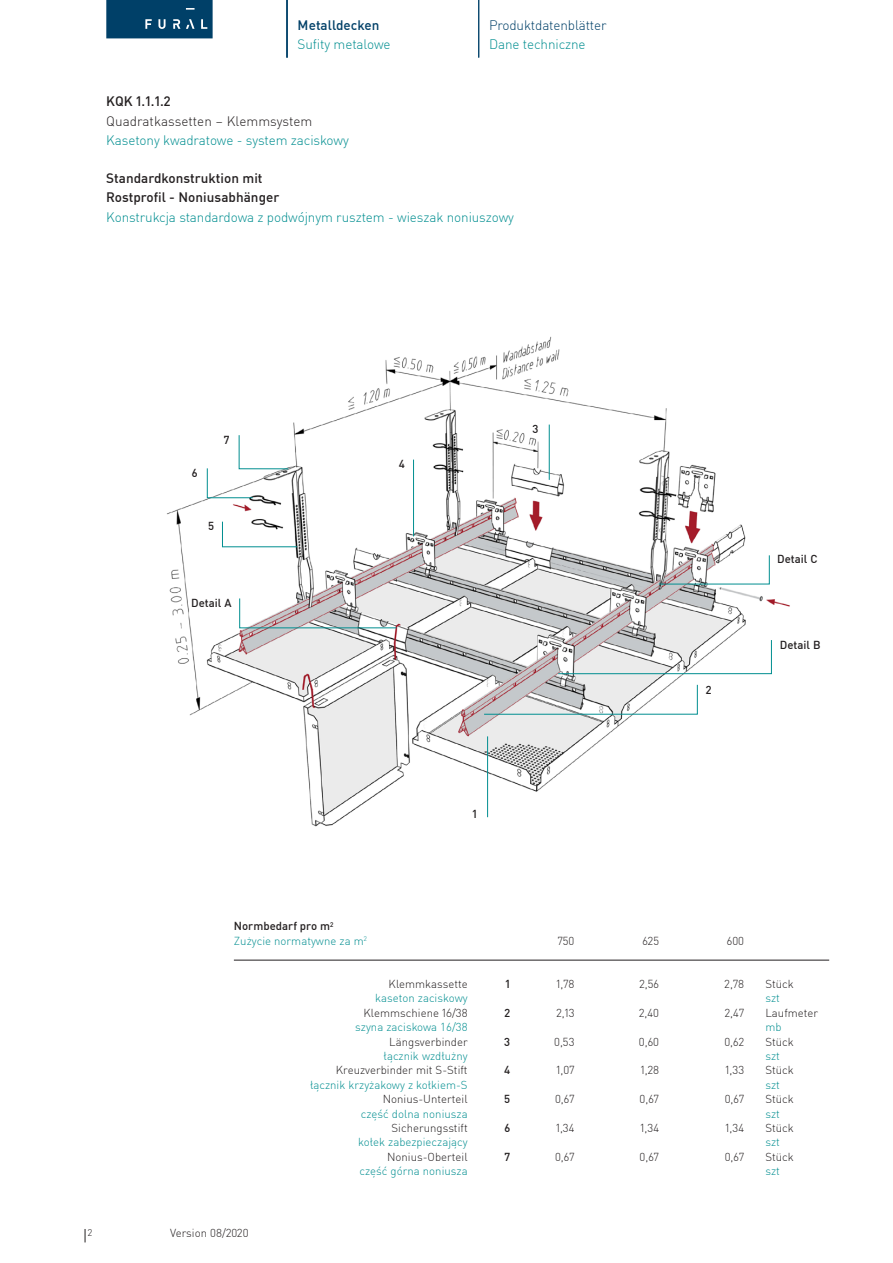
<style>
.page{position:relative;width:893px;height:1263px;background:#fff}
.page>*{position:absolute;margin:0;border:0;box-sizing:border-box;transform-origin:0 0}
.Metalit_DIN_Light_9{font:300 13.5px "DIN Pro";letter-spacing:-.01em;color:#008e90}
.Metalit_DIN_Light_9-2{font:500 13.5px/19.2px "DIN Pro";letter-spacing:.005em;color:#231f20}
.Metalit_DIN_Light_9-3{font:300 13.5px "DIN Pro";color:#231f20}
.t1{font:300 13.5px "DIN Pro";letter-spacing:-.01em;color:#004068}
.t2{font:500 13.5px "DIN Pro";letter-spacing:.005em;color:#004068}
.Metalit_DIN_Light_7{font:300 11.4px "DIN Pro";color:#231f20}
.Metalit_DIN_Light_7-2{font:300 11.4px "DIN Pro";color:#008e90}
.Metalit_DIN_Light_7-3{font:500 11.4px "DIN Pro";letter-spacing:.005em;color:#231f20}
.t3{font:300 9.6px "DIN Pro";color:#231f20}
</style>
<div class="page">
<svg style="left:106px;top:0;width:107px;height:38px;background:#0c496f"></svg>
<hr style="left:234px;top:960px;width:595px;height:1px;background:#231f20">
<img style="left:167px;top:336px;width:623px;height:491px">
<hr style="left:487px;top:736px;width:1px;height:81px;background:#008e90">
<hr style="left:549px;top:425px;width:1px;height:55px;background:#008e90">
<hr style="left:413px;top:460px;width:1px;height:76px;background:#008e90">
<svg style="left:207px;top:434px;width:82px;height:64px"></svg>
<svg style="left:222px;top:521px;width:76px;height:26px"></svg>
<svg style="left:658px;top:555px;width:112px;height:30px"></svg>
<svg style="left:557px;top:639px;width:215px;height:35px"></svg>
<svg style="left:239px;top:598px;width:158px;height:31px"></svg>
<svg style="left:483px;top:684px;width:215px;height:31px"></svg>
<svg style="left:85px;top:1229px;width:1px;height:13px"></svg>
<hr style="left:286px;top:0;width:2px;height:58px;background:#004068">
<hr style="left:478px;top:0;width:1px;height:58px;background:#004068">
<p class="t2" style="left:298px;top:14px;width:83px">Metalldecken</p>
<p class="t1" style="left:489px;top:14px;width:119px">Produktdatenblätter</p>
<p class="Metalit_DIN_Light_9" style="left:298px;top:34px;width:94px">Sufity metalowe</p>
<p class="Metalit_DIN_Light_9" style="left:489px;top:34px;width:98px">Dane techniczne</p>
<p class="Metalit_DIN_Light_9-2" style="left:106px;top:91px;width:66px">KQK 1.1.1.2</p>
<p class="Metalit_DIN_Light_9-3" style="left:106px;top:110px;width:208px">Quadratkassetten – Klemmsystem</p>
<p class="Metalit_DIN_Light_9" style="left:106px;top:130px;width:244px">Kasetony kwadratowe - system zaciskowy</p>
<p class="Metalit_DIN_Light_9-2" style="left:106px;top:168px;width:175px">Standardkonstruktion mit<br>Rostprofil - Noniusabhänger</p>
<p class="Metalit_DIN_Light_9" style="left:106px;top:206px;width:409px">Konstrukcja standardowa z podwójnym rusztem - wieszak noniuszowy</p>
<p class="t3" style="left:88px;top:1225px;width:6px">2</p>
<p class="Metalit_DIN_Light_7-3" style="left:192px;top:464px;width:7px">6</p>
<p class="Metalit_DIN_Light_7-3" style="left:224px;top:431px;width:7px">7</p>
<p class="Metalit_DIN_Light_7-3" style="left:208px;top:517px;width:8px">5</p>
<p class="Metalit_DIN_Light_7-3" style="left:191px;top:594px;width:42px">Detail A</p>
<p class="Metalit_DIN_Light_7-3" style="left:399px;top:455px;width:8px">4</p>
<p class="Metalit_DIN_Light_7-3" style="left:533px;top:420px;width:7px">3</p>
<p class="Metalit_DIN_Light_7-3" style="left:706px;top:681px;width:7px">2</p>
<p class="Metalit_DIN_Light_7-3" style="left:777px;top:550px;width:42px">Detail C</p>
<p class="Metalit_DIN_Light_7-3" style="left:780px;top:636px;width:42px">Detail B</p>
<p class="Metalit_DIN_Light_7-3" style="left:472px;top:805px;width:6px">1</p>
<p class="Metalit_DIN_Light_7-3" style="left:234px;top:917px;width:101px">Normbedarf pro m<sup>2</sup></p>
<p class="Metalit_DIN_Light_7-2" style="left:234px;top:932px;width:135px">Zużycie normatywne za m<sup>2</sup></p>
<p class="Metalit_DIN_Light_7" style="left:170px;top:1224px;width:80px">Version 08/2020</p>
<p class="Metalit_DIN_Light_7" style="left:389px;top:975px;width:81px">Klemmkassette</p>
<p class="Metalit_DIN_Light_7" style="left:364px;top:1004px;width:106px">Klemmschiene 16/38</p>
<p class="Metalit_DIN_Light_7" style="left:389px;top:1033px;width:80px">Längsverbinder</p>
<p class="Metalit_DIN_Light_7" style="left:336px;top:1062px;width:133px">Kreuzverbinder mit S-Stift</p>
<p class="Metalit_DIN_Light_7" style="left:383px;top:1090px;width:86px">Nonius-Unterteil</p>
<p class="Metalit_DIN_Light_7" style="left:392px;top:1119px;width:78px">Sicherungsstift</p>
<p class="Metalit_DIN_Light_7" style="left:387px;top:1148px;width:82px">Nonius-Oberteil</p>
<p class="Metalit_DIN_Light_7-2" style="left:375px;top:990px;width:94px">kaseton zaciskowy</p>
<p class="Metalit_DIN_Light_7-2" style="left:355px;top:1018px;width:114px">szyna zaciskowa 16/38</p>
<p class="Metalit_DIN_Light_7-2" style="left:384px;top:1047px;width:86px">łącznik wzdłużny</p>
<p class="Metalit_DIN_Light_7-2" style="left:310px;top:1076px;width:159px">łącznik krzyżakowy z kołkiem-S</p>
<p class="Metalit_DIN_Light_7-2" style="left:361px;top:1105px;width:108px">część dolna noniusza</p>
<p class="Metalit_DIN_Light_7-2" style="left:358px;top:1134px;width:111px">kołek zabezpieczający</p>
<p class="Metalit_DIN_Light_7-2" style="left:360px;top:1162px;width:110px">część górna noniusza</p>
<p class="Metalit_DIN_Light_7" style="left:558px;top:932px;width:18px">750</p>
<p class="Metalit_DIN_Light_7" style="left:642px;top:932px;width:18px">625</p>
<p class="Metalit_DIN_Light_7" style="left:727px;top:932px;width:19px">600</p>
<p class="Metalit_DIN_Light_7-3" style="left:506px;top:975px;width:6px">1</p>
<p class="Metalit_DIN_Light_7" style="left:556px;top:975px;width:20px">1,78</p>
<p class="Metalit_DIN_Light_7" style="left:639px;top:975px;width:21px">2,56</p>
<p class="Metalit_DIN_Light_7" style="left:725px;top:975px;width:21px">2,78</p>
<p class="Metalit_DIN_Light_7" style="left:765px;top:975px;width:30px">Stück</p>
<p class="Metalit_DIN_Light_7-3" style="left:504px;top:1004px;width:7px">2</p>
<p class="Metalit_DIN_Light_7" style="left:556px;top:1004px;width:20px">2,13</p>
<p class="Metalit_DIN_Light_7" style="left:639px;top:1004px;width:21px">2,40</p>
<p class="Metalit_DIN_Light_7" style="left:725px;top:1004px;width:21px">2,47</p>
<p class="Metalit_DIN_Light_7" style="left:765px;top:1004px;width:54px">Laufmeter</p>
<p class="Metalit_DIN_Light_7-3" style="left:504px;top:1033px;width:7px">3</p>
<p class="Metalit_DIN_Light_7" style="left:554px;top:1033px;width:22px">0,53</p>
<p class="Metalit_DIN_Light_7" style="left:639px;top:1033px;width:22px">0,60</p>
<p class="Metalit_DIN_Light_7" style="left:724px;top:1033px;width:21px">0,62</p>
<p class="Metalit_DIN_Light_7" style="left:765px;top:1033px;width:30px">Stück</p>
<p class="Metalit_DIN_Light_7-3" style="left:504px;top:1061px;width:8px">4</p>
<p class="Metalit_DIN_Light_7" style="left:556px;top:1062px;width:19px">1,07</p>
<p class="Metalit_DIN_Light_7" style="left:641px;top:1062px;width:20px">1,28</p>
<p class="Metalit_DIN_Light_7" style="left:726px;top:1062px;width:20px">1,33</p>
<p class="Metalit_DIN_Light_7" style="left:765px;top:1062px;width:30px">Stück</p>
<p class="Metalit_DIN_Light_7-3" style="left:504px;top:1090px;width:8px">5</p>
<p class="Metalit_DIN_Light_7" style="left:555px;top:1090px;width:21px">0,67</p>
<p class="Metalit_DIN_Light_7" style="left:640px;top:1090px;width:21px">0,67</p>
<p class="Metalit_DIN_Light_7" style="left:725px;top:1090px;width:21px">0,67</p>
<p class="Metalit_DIN_Light_7" style="left:765px;top:1090px;width:30px">Stück</p>
<p class="Metalit_DIN_Light_7-3" style="left:504px;top:1119px;width:7px">6</p>
<p class="Metalit_DIN_Light_7" style="left:556px;top:1119px;width:20px">1,34</p>
<p class="Metalit_DIN_Light_7" style="left:641px;top:1119px;width:20px">1,34</p>
<p class="Metalit_DIN_Light_7" style="left:726px;top:1119px;width:20px">1,34</p>
<p class="Metalit_DIN_Light_7" style="left:765px;top:1119px;width:30px">Stück</p>
<p class="Metalit_DIN_Light_7-3" style="left:504px;top:1148px;width:7px">7</p>
<p class="Metalit_DIN_Light_7" style="left:555px;top:1148px;width:21px">0,67</p>
<p class="Metalit_DIN_Light_7" style="left:640px;top:1148px;width:21px">0,67</p>
<p class="Metalit_DIN_Light_7" style="left:725px;top:1148px;width:21px">0,67</p>
<p class="Metalit_DIN_Light_7" style="left:765px;top:1148px;width:30px">Stück</p>
<p class="Metalit_DIN_Light_7-2" style="left:765px;top:990px;width:16px">szt</p>
<p class="Metalit_DIN_Light_7-2" style="left:765px;top:1018px;width:18px">mb</p>
<p class="Metalit_DIN_Light_7-2" style="left:765px;top:1047px;width:16px">szt</p>
<p class="Metalit_DIN_Light_7-2" style="left:765px;top:1076px;width:16px">szt</p>
<p class="Metalit_DIN_Light_7-2" style="left:765px;top:1105px;width:16px">szt</p>
<p class="Metalit_DIN_Light_7-2" style="left:765px;top:1134px;width:16px">szt</p>
<p class="Metalit_DIN_Light_7-2" style="left:765px;top:1162px;width:16px">szt</p>
</div>
